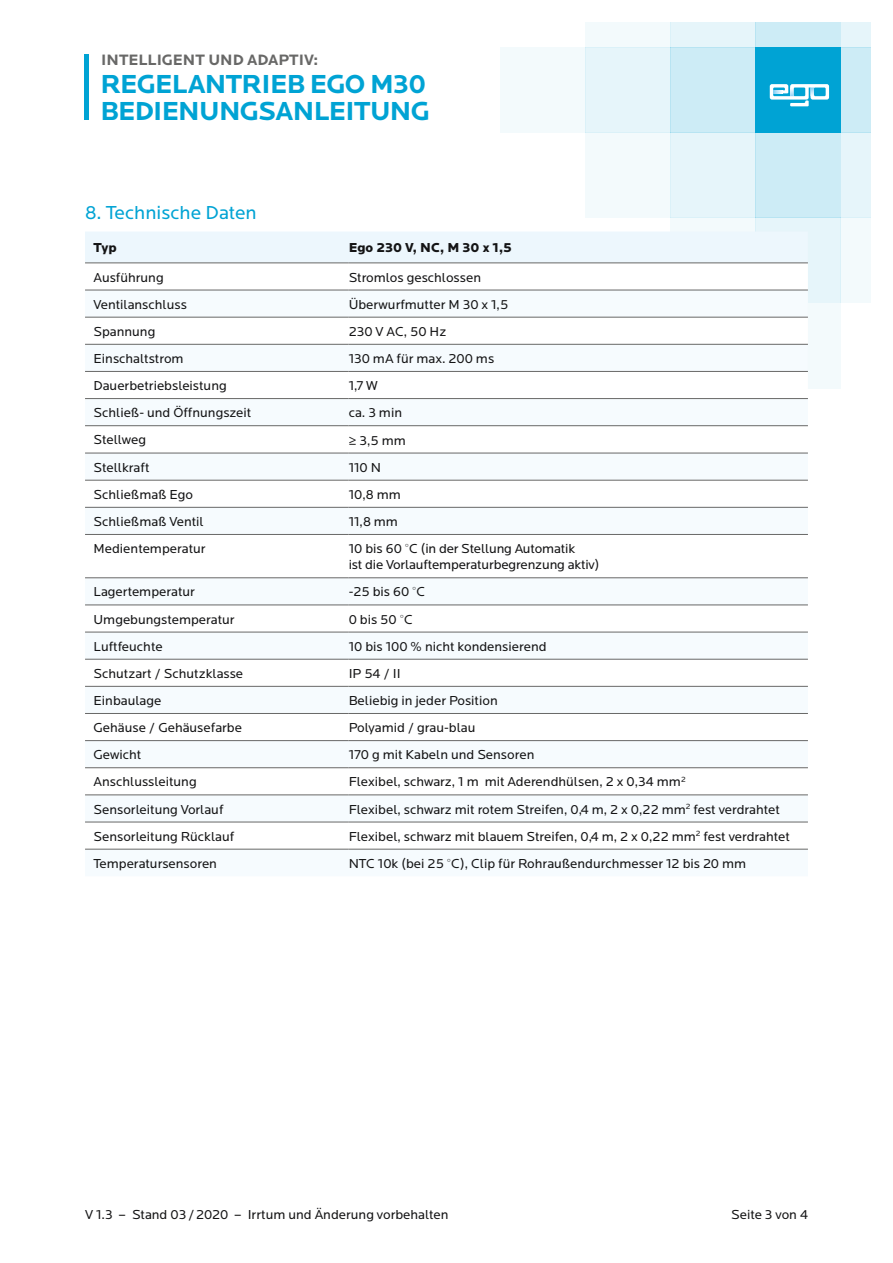
<style>
.page{position:relative;width:893px;height:1263px;background:#fff}
.page>*{position:absolute;margin:0;border:0;box-sizing:border-box;transform-origin:0 0}
.t1{font:700 27.15px/27.2px "Locator";letter-spacing:-.025em;color:#00a3d4}
.t2{font:19.5px "Locator";color:#00a3d4}
.t3{font:700 15.6px "Locator";color:#686867}
.t4{font:13.5px/16.2px "Locator";color:#141415}
.t5{font:900 13.5px "Locator";color:#141415}
.s1{font-family:"Open Sans"}
</style>
<div class="page">
<div style="left:756px;top:48px;width:85px;height:85px;background:#00a3d4"></div>
<div style="left:756px;top:133px;width:85px;height:85px;background:#cdecf6"></div>
<div style="left:671px;top:48px;width:85px;height:85px;background:#cdecf6"></div>
<div style="left:671px;top:133px;width:85px;height:85px;background:#e6f5fa"></div>
<div style="left:756px;top:218px;width:85px;height:85px;background:#e6f5fa"></div>
<div style="left:586px;top:48px;width:85px;height:85px;background:#e6f5fa"></div>
<div style="left:586px;top:133px;width:85px;height:85px;background:#f3fafc"></div>
<div style="left:501px;top:48px;width:85px;height:85px;background:#f3fafc"></div>
<div style="left:586px;top:0;width:85px;height:48px;background:#f3fafc"></div>
<div style="left:756px;top:303px;width:85px;height:85px;background:#f3fafc"></div>
<div style="left:841px;top:218px;width:52px;height:85px;background:#f3fafc"></div>
<div style="left:671px;top:218px;width:85px;height:85px;background:#f3fafc"></div>
<div style="left:671px;top:0;width:85px;height:48px;background:#e6f5fa"></div>
<svg style="left:841px;top:22px;width:30px;height:26px"></svg>
<div style="left:841px;top:133px;width:52px;height:85px;background:#e6f5fa"></div>
<div style="left:841px;top:48px;width:52px;height:85px;background:#cdecf6"></div>
<div style="left:756px;top:0;width:85px;height:48px;background:#cdecf6"></div>
<svg style="left:770px;top:84px;width:59px;height:22px"></svg>
<div style="left:0;top:0;width:893px;height:21px;background:#fff"></div>
<div style="left:872px;top:0;width:21px;height:1263px;background:#fff"></div>
<hr style="left:85px;top:54px;width:4px;height:65px;background:#00a3d4">
<div style="left:85px;top:231px;width:723px;height:32px;background:#edf7fd"></div>
<svg style="left:85px;top:264px;width:723px;height:26px"></svg>
<svg style="left:85px;top:291px;width:723px;height:558px;fill:#f6fbfe"></svg>
<hr style="left:85px;top:263px;width:264px;height:1px;background:#686867">
<hr style="left:349px;top:263px;width:459px;height:1px;background:#686867">
<hr style="left:85px;top:290px;width:264px;height:1px;background:#686867">
<hr style="left:349px;top:290px;width:459px;height:1px;background:#686867">
<hr style="left:85px;top:317px;width:264px;height:1px;background:#686867">
<hr style="left:349px;top:317px;width:459px;height:1px;background:#686867">
<hr style="left:85px;top:344px;width:264px;height:1px;background:#686867">
<hr style="left:349px;top:344px;width:459px;height:1px;background:#686867">
<hr style="left:85px;top:371px;width:264px;height:1px;background:#686867">
<hr style="left:349px;top:371px;width:459px;height:1px;background:#686867">
<hr style="left:85px;top:398px;width:264px;height:1px;background:#686867">
<hr style="left:349px;top:398px;width:459px;height:1px;background:#686867">
<hr style="left:85px;top:425px;width:264px;height:1px;background:#686867">
<hr style="left:349px;top:425px;width:459px;height:1px;background:#686867">
<hr style="left:85px;top:453px;width:264px;height:1px;background:#686867">
<hr style="left:349px;top:453px;width:459px;height:1px;background:#686867">
<hr style="left:85px;top:480px;width:264px;height:1px;background:#686867">
<hr style="left:349px;top:480px;width:459px;height:1px;background:#686867">
<hr style="left:85px;top:507px;width:264px;height:1px;background:#686867">
<hr style="left:349px;top:507px;width:459px;height:1px;background:#686867">
<hr style="left:85px;top:534px;width:264px;height:1px;background:#686867">
<hr style="left:349px;top:534px;width:459px;height:1px;background:#686867">
<hr style="left:85px;top:577px;width:264px;height:1px;background:#686867">
<hr style="left:349px;top:577px;width:459px;height:1px;background:#686867">
<hr style="left:85px;top:605px;width:264px;height:1px;background:#686867">
<hr style="left:349px;top:605px;width:459px;height:1px;background:#686867">
<hr style="left:85px;top:632px;width:264px;height:1px;background:#686867">
<hr style="left:349px;top:632px;width:459px;height:1px;background:#686867">
<hr style="left:85px;top:659px;width:264px;height:1px;background:#686867">
<hr style="left:349px;top:659px;width:459px;height:1px;background:#686867">
<hr style="left:85px;top:686px;width:264px;height:1px;background:#686867">
<hr style="left:349px;top:686px;width:459px;height:1px;background:#686867">
<hr style="left:85px;top:713px;width:264px;height:1px;background:#686867">
<hr style="left:349px;top:713px;width:459px;height:1px;background:#686867">
<hr style="left:85px;top:740px;width:264px;height:1px;background:#686867">
<hr style="left:349px;top:740px;width:459px;height:1px;background:#686867">
<hr style="left:85px;top:767px;width:264px;height:1px;background:#686867">
<hr style="left:349px;top:767px;width:459px;height:1px;background:#686867">
<hr style="left:85px;top:795px;width:264px;height:1px;background:#686867">
<hr style="left:349px;top:795px;width:459px;height:1px;background:#686867">
<hr style="left:85px;top:822px;width:264px;height:1px;background:#686867">
<hr style="left:349px;top:822px;width:459px;height:1px;background:#686867">
<hr style="left:85px;top:849px;width:264px;height:1px;background:#686867">
<hr style="left:349px;top:849px;width:459px;height:1px;background:#686867">
<p class="t3" style="left:101px;top:51px;width:219px">INTELLIGENT UND ADAPTIV:</p>
<h1 class="t1" style="left:100px;top:71px;width:331px">REGELANTRIEB EGO M30<br>BEDIENUNGSANLEITUNG</h1>
<h2 class="t2" style="left:85px;top:201px;width:173px">8. Technische Daten</h2>
<p class="t5" style="left:94px;top:240px;width:25px">Typ</p>
<p class="t5" style="left:349px;top:240px;width:165px">Ego 230 V, NC, M 30 x 1,5</p>
<p class="t4" style="left:94px;top:269px;width:72px">Ausführung</p>
<p class="t4" style="left:349px;top:269px;width:134px">Stromlos geschlossen</p>
<p class="t4" style="left:94px;top:296px;width:95px">Ventilanschluss</p>
<p class="t4" style="left:349px;top:296px;width:161px">Überwurfmutter M 30 x 1,5</p>
<p class="t4" style="left:94px;top:323px;width:63px">Spannung</p>
<p class="t4" style="left:349px;top:323px;width:99px">230 V AC, 50 Hz</p>
<p class="t4" style="left:94px;top:350px;width:92px">Einschaltstrom</p>
<p class="t4" style="left:349px;top:350px;width:147px">130 mA für max. 200 ms</p>
<p class="t4" style="left:94px;top:378px;width:135px">Dauerbetriebsleistung</p>
<p class="t4" style="left:349px;top:378px;width:31px">1,7 W</p>
<p class="t4" style="left:94px;top:405px;width:159px">Schließ- und Öffnungszeit</p>
<p class="t4" style="left:349px;top:405px;width:55px">ca. 3 min</p>
<p class="t4" style="left:94px;top:432px;width:54px">Stellweg</p>
<p class="t4" style="left:349px;top:432px;width:59px"><span class="s1">≥</span> 3,5 mm</p>
<p class="t4" style="left:94px;top:459px;width:57px">Stellkraft</p>
<p class="t4" style="left:349px;top:459px;width:34px">110 N</p>
<p class="t4" style="left:94px;top:486px;width:101px">Schließmaß Ego</p>
<p class="t4" style="left:349px;top:486px;width:54px">10,8 mm</p>
<p class="t4" style="left:94px;top:513px;width:112px">Schließmaß Ventil</p>
<p class="t4" style="left:349px;top:513px;width:51px">11,8 mm</p>
<p class="t4" style="left:94px;top:541px;width:114px">Medientemperatur</p>
<p class="t4" style="left:349px;top:541px;width:252px">10 bis 60 °C (in der Stellung Automatik<br>ist die Vorlauftemperaturbegrenzung aktiv)</p>
<p class="t4" style="left:94px;top:584px;width:103px">Lagertemperatur</p>
<p class="t4" style="left:349px;top:584px;width:78px">-25 bis 60 °C</p>
<p class="t4" style="left:94px;top:611px;width:143px">Umgebungstemperatur</p>
<p class="t4" style="left:349px;top:611px;width:66px">0 bis 50 °C</p>
<p class="t4" style="left:94px;top:638px;width:71px">Luftfeuchte</p>
<p class="t4" style="left:349px;top:638px;width:199px">10 bis 100 % nicht kondensierend</p>
<p class="t4" style="left:94px;top:665px;width:151px">Schutzart / Schutzklasse</p>
<p class="t4" style="left:349px;top:665px;width:54px">IP 54 / II</p>
<p class="t4" style="left:94px;top:693px;width:69px">Einbaulage</p>
<p class="t4" style="left:349px;top:693px;width:151px">Beliebig in jeder Position</p>
<p class="t4" style="left:94px;top:720px;width:150px">Gehäuse / Gehäusefarbe</p>
<p class="t4" style="left:349px;top:720px;width:128px">Polyamid / grau-blau</p>
<p class="t4" style="left:94px;top:747px;width:49px">Gewicht</p>
<p class="t4" style="left:349px;top:747px;width:187px">170 g mit Kabeln und Sensoren</p>
<p class="t4" style="left:94px;top:774px;width:105px">Anschlussleitung</p>
<p class="t4" style="left:349px;top:774px;width:339px">Flexibel, schwarz, 1 m mit Aderendhülsen, 2 x 0,34 mm<sup>2</sup></p>
<p class="t4" style="left:94px;top:801px;width:131px">Sensorleitung Vorlauf</p>
<p class="t4" style="left:349px;top:801px;width:433px">Flexibel, schwarz mit rotem Streifen, 0,4 m, 2 x 0,22 mm<sup>2</sup> fest verdrahtet</p>
<p class="t4" style="left:94px;top:828px;width:142px">Sensorleitung Rücklauf</p>
<p class="t4" style="left:349px;top:828px;width:443px">Flexibel, schwarz mit blauem Streifen, 0,4 m, 2 x 0,22 mm<sup>2</sup> fest verdrahtet</p>
<p class="t4" style="left:94px;top:855px;width:125px">Temperatursensoren</p>
<p class="t4" style="left:349px;top:855px;width:399px">NTC 10k (bei 25 °C), Clip für Rohraußendurchmesser 12 bis 20 mm</p>
<p class="t4" style="left:85px;top:1206px;width:365px">V 1.3 – Stand 03/2020 – Irrtum und Änderung vorbehalten</p>
<p class="t4" style="left:731px;top:1206px;width:78px">Seite 3 von 4</p>
</div>
